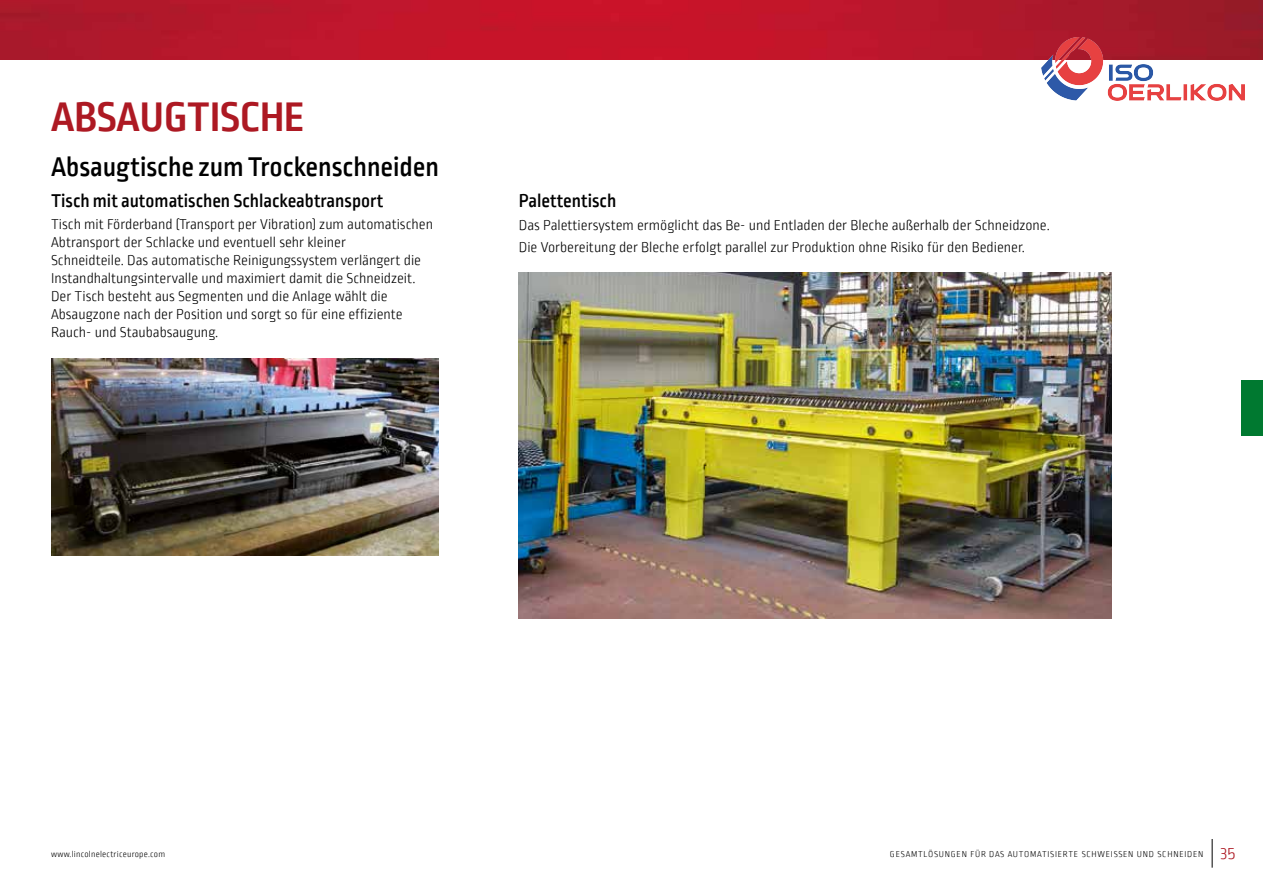
<style>
.page{position:relative;width:1263px;height:893px;background:#fff}
.page>*{position:absolute;margin:0;border:0;box-sizing:border-box;transform-origin:0 0}
.t1{font:700 43.5px "Ropa Sans PTT";color:#ad1923}
.t2{font:500 28.5px "Ropa Sans PTT";color:#000}
.t3{font:500 19.5px "Ropa Sans PTT";color:#000}
.t4{font:300 15px/18px "Ropa Sans PTT";color:#000}
.t5{font:300 9px "Ropa Sans PTT";letter-spacing:.085em;color:#000}
.t6{font:300 9px "Ropa Sans PTT";letter-spacing:.025em;color:#000}
.s1{font-size:18px;color:#ad1923}
</style>
<div class="page">
<svg style="left:0;top:0;width:1263px;height:60px;background:#b8162a"></svg>
<div style="left:1242px;top:380px;width:21px;height:56px;background:#007930"></div>
<img style="left:51px;top:358px;width:387px;height:198px">
<img style="left:519px;top:272px;width:593px;height:347px">
<svg style="left:1212px;top:839px;width:1px;height:29px"></svg>
<img style="left:1041px;top:37px;width:203px;height:64px">
<h1 class="t1" style="left:51px;top:92px;width:255px">ABSAUGTISCHE</h1>
<h2 class="t2" style="left:51px;top:151px;width:389px">Absaugtische zum Trockenschneiden</h2>
<h3 class="t3" style="left:51px;top:190px;width:334px">Tisch mit automatischen Schlackeabtransport</h3>
<p class="t4" style="left:51px;top:216px;width:383px">Tisch mit Förderband (Transport per Vibration) zum automatischen Abtransport der Schlacke und eventuell sehr kleiner<br>Schneidteile. Das automatische Reinigungssystem verlängert die Instandhaltungsintervalle und maximiert damit die Schneidzeit.<br>Der Tisch besteht aus Segmenten und die Anlage wählt die Absaugzone nach der Position und sorgt so für eine effiziente Rauch- und Staubabsaugung.</p>
<h3 class="t3" style="left:519px;top:190px;width:99px">Palettentisch</h3>
<p class="t4" style="left:519px;top:215px;width:531px;line-height:22.2px">Das Palettiersystem ermöglicht das Be- und Entladen der Bleche außerhalb der Schneidzone.<br>Die Vorbereitung der Bleche erfolgt parallel zur Produktion ohne Risiko für den Bediener.</p>
<p class="t6" style="left:51px;top:850px;width:116px">www.lincolnelectriceurope.com</p>
<p class="t5" style="left:890px;top:850px;width:347px">GESAMTLÖSUNGEN FÜR DAS AUTOMATISIERTE SCHWEISSEN UND SCHNEIDEN <span class="s1">35</span></p>
</div>
